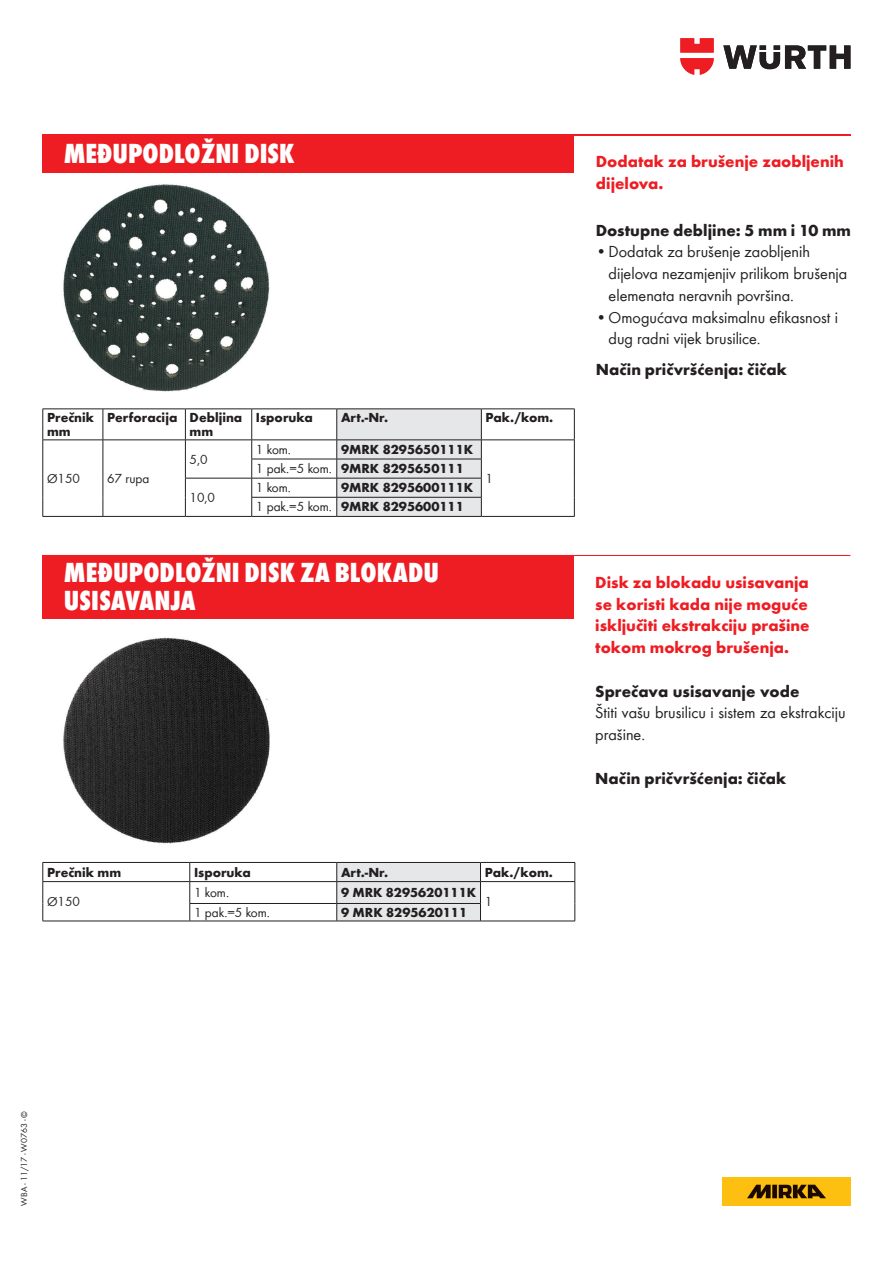
<style>
.page{position:relative;width:893px;height:1263px;background:#fff}
.page>*{position:absolute;margin:0;border:0;box-sizing:border-box;transform-origin:0 0}
.t1{font:800 condensed 28.5px/28.7px "Wuerth";color:#fff}
.t2{font:16.5px/21.8px "Wuerth";color:#231f20}
.t3{font:700 16.5px/21.8px "Wuerth";color:#ee1d23;text-align:justify}
.t4{font:700 16.5px "Wuerth";color:#231f20}
.t5{font:700 13.5px/13.5px "Wuerth";color:#231f20}
.t6{font:13.5px "Wuerth";color:#231f20}
.t7{font:9px "Wuerth";color:#231f20}
.s1{font-weight:400}
</style>
<div class="page">
<img style="left:723px;top:1177px;width:127px;height:28px">
<hr style="left:43px;top:555px;width:807px;height:1px;background:#ee1d23">
<div style="left:43px;top:555px;width:531px;height:63px;background:#ee1d23"></div>
<img style="left:63px;top:637px;width:207px;height:207px">
<hr style="left:43px;top:409px;width:60px;height:1px;background:#231f20">
<hr style="left:43px;top:409px;width:1px;height:31px;background:#231f20">
<hr style="left:103px;top:409px;width:82px;height:1px;background:#231f20">
<hr style="left:185px;top:409px;width:67px;height:1px;background:#231f20">
<hr style="left:252px;top:409px;width:85px;height:1px;background:#231f20">
<hr style="left:103px;top:409px;width:1px;height:31px;background:#231f20">
<hr style="left:185px;top:409px;width:1px;height:31px;background:#231f20">
<hr style="left:251px;top:409px;width:1px;height:31px;background:#231f20">
<hr style="left:481px;top:409px;width:94px;height:1px;background:#231f20">
<hr style="left:574px;top:409px;width:1px;height:31px;background:#231f20">
<hr style="left:43px;top:440px;width:60px;height:1px;background:#231f20">
<hr style="left:103px;top:440px;width:82px;height:1px;background:#231f20">
<hr style="left:185px;top:440px;width:67px;height:1px;background:#231f20">
<hr style="left:252px;top:440px;width:85px;height:1px;background:#231f20">
<svg style="left:43px;top:440px;width:1px;height:76px"></svg>
<svg style="left:103px;top:440px;width:1px;height:76px"></svg>
<hr style="left:481px;top:440px;width:94px;height:1px;background:#231f20">
<svg style="left:574px;top:440px;width:1px;height:76px"></svg>
<hr style="left:251px;top:459px;width:86px;height:1px;background:#231f20">
<hr style="left:185px;top:478px;width:67px;height:1px;background:#231f20">
<hr style="left:252px;top:478px;width:85px;height:1px;background:#231f20">
<svg style="left:185px;top:440px;width:1px;height:76px"></svg>
<hr style="left:251px;top:497px;width:86px;height:1px;background:#231f20">
<hr style="left:43px;top:516px;width:60px;height:1px;background:#231f20">
<hr style="left:103px;top:516px;width:82px;height:1px;background:#231f20">
<hr style="left:185px;top:516px;width:67px;height:1px;background:#231f20">
<hr style="left:252px;top:516px;width:85px;height:1px;background:#231f20">
<svg style="left:251px;top:440px;width:1px;height:76px"></svg>
<hr style="left:337px;top:516px;width:144px;height:1px;background:#231f20">
<svg style="left:336px;top:409px;width:146px;height:107px;background:#dbdcdd"></svg>
<hr style="left:481px;top:516px;width:94px;height:1px;background:#231f20">
<hr style="left:43px;top:862px;width:147px;height:1px;background:#231f20">
<hr style="left:190px;top:862px;width:147px;height:1px;background:#231f20">
<hr style="left:480px;top:862px;width:95px;height:1px;background:#231f20">
<hr style="left:43px;top:881px;width:147px;height:1px;background:#231f20">
<hr style="left:190px;top:881px;width:147px;height:1px;background:#231f20">
<svg style="left:43px;top:863px;width:1px;height:58px"></svg>
<hr style="left:480px;top:881px;width:95px;height:1px;background:#231f20">
<svg style="left:575px;top:863px;width:1px;height:58px"></svg>
<hr style="left:190px;top:903px;width:147px;height:1px;background:#231f20">
<svg style="left:190px;top:863px;width:1px;height:58px"></svg>
<svg style="left:336px;top:862px;width:145px;height:59px;background:#d7d8da"></svg>
<hr style="left:43px;top:921px;width:147px;height:1px;background:#231f20">
<hr style="left:190px;top:921px;width:147px;height:1px;background:#231f20">
<hr style="left:337px;top:921px;width:143px;height:1px;background:#231f20">
<hr style="left:480px;top:921px;width:95px;height:1px;background:#231f20">
<img style="left:63px;top:184px;width:207px;height:208px">
<div style="left:43px;top:134px;width:531px;height:38px;background:#ee1d23"></div>
<hr style="left:43px;top:134px;width:808px;height:1px;background:#ee1d23">
<svg style="left:723px;top:45px;width:127px;height:24px"></svg>
<svg style="left:680px;top:38px;width:34px;height:37px"></svg>
<h1 class="t1" style="left:64px;top:137px;width:37px">MEĐUPODLO</h1>
<h1 class="t1" style="left:201px;top:137px;width:95px">ŽNI DISK</h1>
<p class="t5" style="left:47px;top:410px;width:49px">Prečnik mm</p>
<p class="t5" style="left:190px;top:410px;width:54px;text-indent:-82px">Perforacija Debljina mm</p>
<p class="t5" style="left:256px;top:410px;width:58px">Isporuka</p>
<p class="t5" style="left:341px;top:410px;width:49px">Art.-Nr.</p>
<p class="t5" style="left:486px;top:410px;width:69px">Pak./kom.</p>
<p class="t6" style="left:47px;top:469px;width:34px">Ø150</p>
<p class="t6" style="left:107px;top:469px;width:44px">67 rupa</p>
<p class="t6" style="left:256px;top:440px;width:37px">1 kom.</p>
<p class="t5" style="left:341px;top:442px;width:134px">9MRK 8295650111K</p>
<p class="t6" style="left:190px;top:450px;width:19px">5,0</p>
<p class="t5" style="left:256px;top:461px;width:209px"><span class="s1">1 pak.=5 kom.</span> 9MRK 8295650111</p>
<p class="t6" style="left:486px;top:469px;width:9px">1</p>
<p class="t6" style="left:256px;top:478px;width:37px">1 kom.</p>
<p class="t5" style="left:256px;top:477px;width:219px;line-height:19.2px;text-indent:85px">9MRK 8295600111K<br><span class="s1">1 pak.=5 kom.</span> 9MRK 8295600111</p>
<p class="t6" style="left:190px;top:488px;width:27px">10,0</p>
<h1 class="t1" style="left:64px;top:556px;width:360px">MEĐUPODLOŽNI DISK ZA BLOKADU<br>USISAVANJA</h1>
<p class="t5" style="left:47px;top:864px;width:76px">Prečnik mm</p>
<p class="t5" style="left:194px;top:864px;width:58px">Isporuka</p>
<p class="t5" style="left:341px;top:864px;width:49px">Art.-Nr.</p>
<p class="t5" style="left:485px;top:864px;width:70px">Pak./kom.</p>
<p class="t6" style="left:47px;top:892px;width:34px">Ø150</p>
<p class="t6" style="left:194px;top:883px;width:37px">1 kom.</p>
<p class="t5" style="left:341px;top:885px;width:137px">9 MRK 8295620111K</p>
<p class="t6" style="left:485px;top:892px;width:9px">1</p>
<p class="t6" style="left:194px;top:903px;width:77px">1 pak.=5 kom.</p>
<p class="t5" style="left:341px;top:904px;width:128px">9 MRK 8295620111</p>
<p class="t3" style="left:596px;top:149px;width:250px">Dodatak za brušenje zaobljenih dijelova.</p>
<p class="t4" style="left:596px;top:218px;width:257px">Dostupne debljine: 5 mm i 10 mm</p>
<p class="t2" style="left:609px;top:240px;width:240px;text-indent:-13px">• Dodatak za brušenje zaobljenih dijelova nezamjenjiv prilikom brušenja elemenata neravnih površina.</p>
<p class="t2" style="left:609px;top:305px;width:231px;text-indent:-13px">• Omogućava maksimalnu efikasnost i dug radni vijek brusilice.</p>
<p class="t4" style="left:596px;top:357px;width:193px">Način pričvršćenja: čičak</p>
<p class="t3" style="left:595px;top:570px;width:216px">Disk za blokadu usisavanja se koristi kada nije moguće isključiti ekstrakciju prašine tokom mokrog brušenja.</p>
<p class="t4" style="left:595px;top:679px;width:206px">Sprečava usisavanje vode</p>
<p class="t2" style="left:595px;top:701px;width:252px">Štiti vašu brusilicu i sistem za ekstrakciju prašine.</p>
<p class="t4" style="left:595px;top:766px;width:193px">Način pričvršćenja: čičak</p>
<p class="t7" style="left:18px;top:1205px;width:96px;rotate:-90deg">WBA - 11/17 - W0763 - ©</p>
</div>
